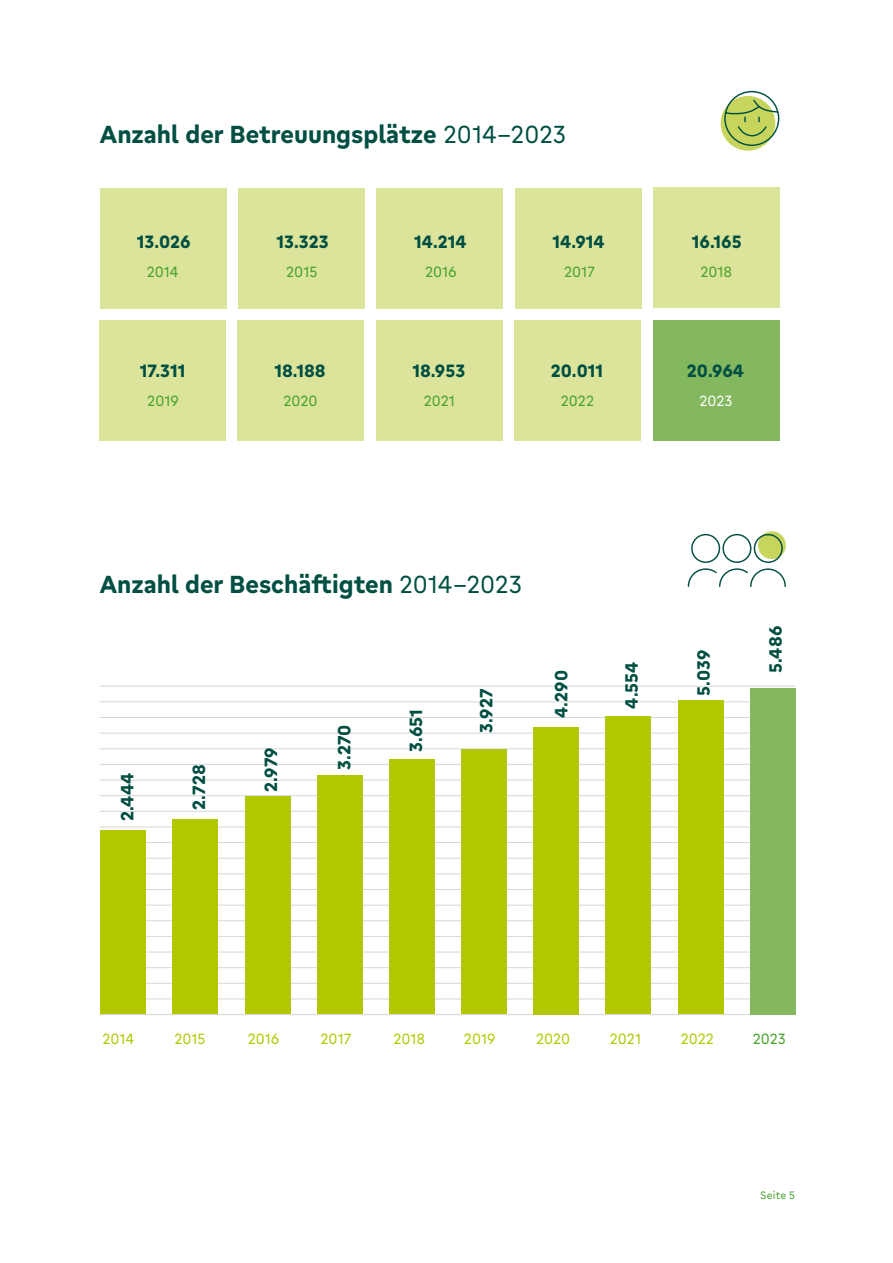
<style>
.page{position:relative;width:893px;height:1263px;background:#fff}
.page>*{position:absolute;margin:0;border:0;box-sizing:border-box;transform-origin:0 0}
.H9_Headline_Infobox{font:700 24px "Gratimo Froebel";color:#004f42}
.Ingografik_Zahlen{font:700 17.25px "Gratimo Froebel";color:#004f42}
.Infografik_Schrift{font:14.4px "Gratimo Froebel";color:#44a12b}
.Infografik_Schrift-2{font:14.4px "Gratimo Froebel";color:#b1c800}
.Fließtext{font:14.4px "Gratimo Froebel";color:#fff}
.t1{font:10.5px "Gratimo Froebel";letter-spacing:.02em;color:#44a12b}
.s1{font-weight:400}
</style>
<div class="page">
<hr style="left:100px;top:1014px;width:695px;height:1px;background:#d7d7d7">
<hr style="left:100px;top:999px;width:695px;height:1px;background:#d7d7d7">
<hr style="left:100px;top:983px;width:695px;height:1px;background:#d7d7d7">
<hr style="left:100px;top:967px;width:695px;height:1px;background:#d7d7d7">
<hr style="left:100px;top:952px;width:695px;height:1px;background:#d7d7d7">
<hr style="left:100px;top:936px;width:695px;height:1px;background:#d7d7d7">
<hr style="left:100px;top:920px;width:695px;height:1px;background:#d7d7d7">
<hr style="left:100px;top:905px;width:695px;height:1px;background:#d7d7d7">
<hr style="left:100px;top:889px;width:695px;height:1px;background:#d7d7d7">
<hr style="left:100px;top:873px;width:695px;height:1px;background:#d7d7d7">
<hr style="left:100px;top:858px;width:695px;height:1px;background:#d7d7d7">
<hr style="left:100px;top:842px;width:695px;height:1px;background:#d7d7d7">
<hr style="left:100px;top:827px;width:695px;height:1px;background:#d7d7d7">
<hr style="left:100px;top:811px;width:695px;height:1px;background:#d7d7d7">
<hr style="left:100px;top:795px;width:695px;height:1px;background:#d7d7d7">
<hr style="left:100px;top:780px;width:695px;height:1px;background:#d7d7d7">
<hr style="left:100px;top:764px;width:695px;height:1px;background:#d7d7d7">
<hr style="left:100px;top:748px;width:695px;height:1px;background:#d7d7d7">
<hr style="left:100px;top:733px;width:695px;height:1px;background:#d7d7d7">
<hr style="left:100px;top:717px;width:695px;height:1px;background:#d7d7d7">
<hr style="left:100px;top:701px;width:695px;height:1px;background:#d7d7d7">
<hr style="left:100px;top:686px;width:695px;height:1px;background:#d7d7d7">
<div style="left:101px;top:830px;width:45px;height:184px;background:#b1c800"></div>
<div style="left:173px;top:819px;width:45px;height:195px;background:#b1c800"></div>
<div style="left:245px;top:797px;width:45px;height:217px;background:#b1c800"></div>
<div style="left:317px;top:775px;width:46px;height:239px;background:#b1c800"></div>
<div style="left:389px;top:760px;width:46px;height:254px;background:#b1c800"></div>
<div style="left:461px;top:750px;width:46px;height:264px;background:#b1c800"></div>
<div style="left:534px;top:727px;width:45px;height:287px;background:#b1c800"></div>
<div style="left:606px;top:716px;width:45px;height:298px;background:#b1c800"></div>
<div style="left:678px;top:700px;width:45px;height:314px;background:#b1c800"></div>
<div style="left:750px;top:688px;width:45px;height:326px;background:#83b85f"></div>
<div style="left:653px;top:188px;width:127px;height:120px;background:#dbe49a"></div>
<div style="left:100px;top:188px;width:126px;height:120px;background:#dbe49a"></div>
<div style="left:238px;top:188px;width:127px;height:120px;background:#dbe49a"></div>
<div style="left:99px;top:320px;width:127px;height:121px;background:#dbe49a"></div>
<div style="left:376px;top:188px;width:127px;height:120px;background:#dbe49a"></div>
<div style="left:238px;top:320px;width:126px;height:121px;background:#dbe49a"></div>
<div style="left:515px;top:188px;width:126px;height:120px;background:#dbe49a"></div>
<div style="left:376px;top:320px;width:127px;height:121px;background:#dbe49a"></div>
<div style="left:514px;top:320px;width:127px;height:121px;background:#dbe49a"></div>
<div style="left:653px;top:320px;width:126px;height:121px;background:#83b85f"></div>
<svg style="left:721px;top:96px;width:54px;height:55px"></svg>
<svg style="left:723px;top:90px;width:57px;height:57px"></svg>
<svg style="left:758px;top:531px;width:28px;height:28px"></svg>
<svg style="left:687px;top:533px;width:99px;height:54px"></svg>
<p class="H9_Headline_Infobox" style="left:100px;top:114px;width:468px">Anzahl der Betreuungsplätze <span class="s1">2014-2023</span></p>
<p class="Ingografik_Zahlen" style="left:137px;top:228px;width:55px">13.026</p>
<p class="Ingografik_Zahlen" style="left:277px;top:228px;width:54px">13.323</p>
<p class="Ingografik_Zahlen" style="left:414px;top:228px;width:54px">14.214</p>
<p class="Ingografik_Zahlen" style="left:552px;top:228px;width:54px">14.914</p>
<p class="Ingografik_Zahlen" style="left:692px;top:228px;width:51px">16.165</p>
<p class="Infografik_Schrift" style="left:147px;top:260px;width:33px">2014</p>
<p class="Infografik_Schrift" style="left:286px;top:260px;width:33px">2015</p>
<p class="Infografik_Schrift" style="left:425px;top:260px;width:33px">2016</p>
<p class="Infografik_Schrift" style="left:564px;top:260px;width:32px">2017</p>
<p class="Infografik_Schrift" style="left:700px;top:260px;width:33px">2018</p>
<p class="Ingografik_Zahlen" style="left:140px;top:357px;width:47px">17.311</p>
<p class="Ingografik_Zahlen" style="left:274px;top:357px;width:53px">18.188</p>
<p class="Ingografik_Zahlen" style="left:412px;top:357px;width:54px">18.953</p>
<p class="Ingografik_Zahlen" style="left:551px;top:357px;width:54px">20.011</p>
<p class="Ingografik_Zahlen" style="left:687px;top:357px;width:59px">20.964</p>
<p class="Infografik_Schrift" style="left:147px;top:389px;width:33px">2019</p>
<p class="Infografik_Schrift" style="left:283px;top:389px;width:36px">2020</p>
<p class="Infografik_Schrift" style="left:424px;top:389px;width:33px">2021</p>
<p class="Infografik_Schrift" style="left:561px;top:389px;width:35px">2022</p>
<p class="Fließtext" style="left:699px;top:389px;width:35px">2023</p>
<p class="H9_Headline_Infobox" style="left:100px;top:565px;width:424px">Anzahl der Beschäftigten <span class="s1">2014-2023</span></p>
<p class="Ingografik_Zahlen" style="left:113px;top:821px;width:50px;rotate:-90deg">2.444</p>
<p class="Ingografik_Zahlen" style="left:185px;top:810px;width:47px;rotate:-90deg">2.728</p>
<p class="Ingografik_Zahlen" style="left:257px;top:792px;width:46px;rotate:-90deg">2.979</p>
<p class="Ingografik_Zahlen" style="left:330px;top:770px;width:47px;rotate:-90deg">3.270</p>
<p class="Ingografik_Zahlen" style="left:402px;top:752px;width:44px;rotate:-90deg">3.651</p>
<p class="Ingografik_Zahlen" style="left:472px;top:733px;width:45px;rotate:-90deg">3.927</p>
<p class="Ingografik_Zahlen" style="left:547px;top:718px;width:49px;rotate:-90deg">4.290</p>
<p class="Ingografik_Zahlen" style="left:617px;top:709px;width:49px;rotate:-90deg">4.554</p>
<p class="Ingografik_Zahlen" style="left:689px;top:696px;width:48px;rotate:-90deg">5.039</p>
<p class="Ingografik_Zahlen" style="left:761px;top:673px;width:49px;rotate:-90deg">5.486</p>
<p class="Infografik_Schrift-2" style="left:102px;top:1027px;width:33px">2014</p>
<p class="Infografik_Schrift-2" style="left:174px;top:1027px;width:33px">2015</p>
<p class="Infografik_Schrift-2" style="left:248px;top:1027px;width:33px">2016</p>
<p class="Infografik_Schrift-2" style="left:321px;top:1027px;width:32px">2017</p>
<p class="Infografik_Schrift-2" style="left:393px;top:1027px;width:33px">2018</p>
<p class="Infografik_Schrift-2" style="left:464px;top:1027px;width:33px">2019</p>
<p class="Infografik_Schrift-2" style="left:536px;top:1027px;width:36px">2020</p>
<p class="Infografik_Schrift-2" style="left:610px;top:1027px;width:33px">2021</p>
<p class="Infografik_Schrift-2" style="left:681px;top:1027px;width:35px">2022</p>
<p class="Infografik_Schrift" style="left:753px;top:1027px;width:35px">2023</p>
<p class="t1" style="left:760px;top:1186px;width:37px">Seite 5</p>
</div>
